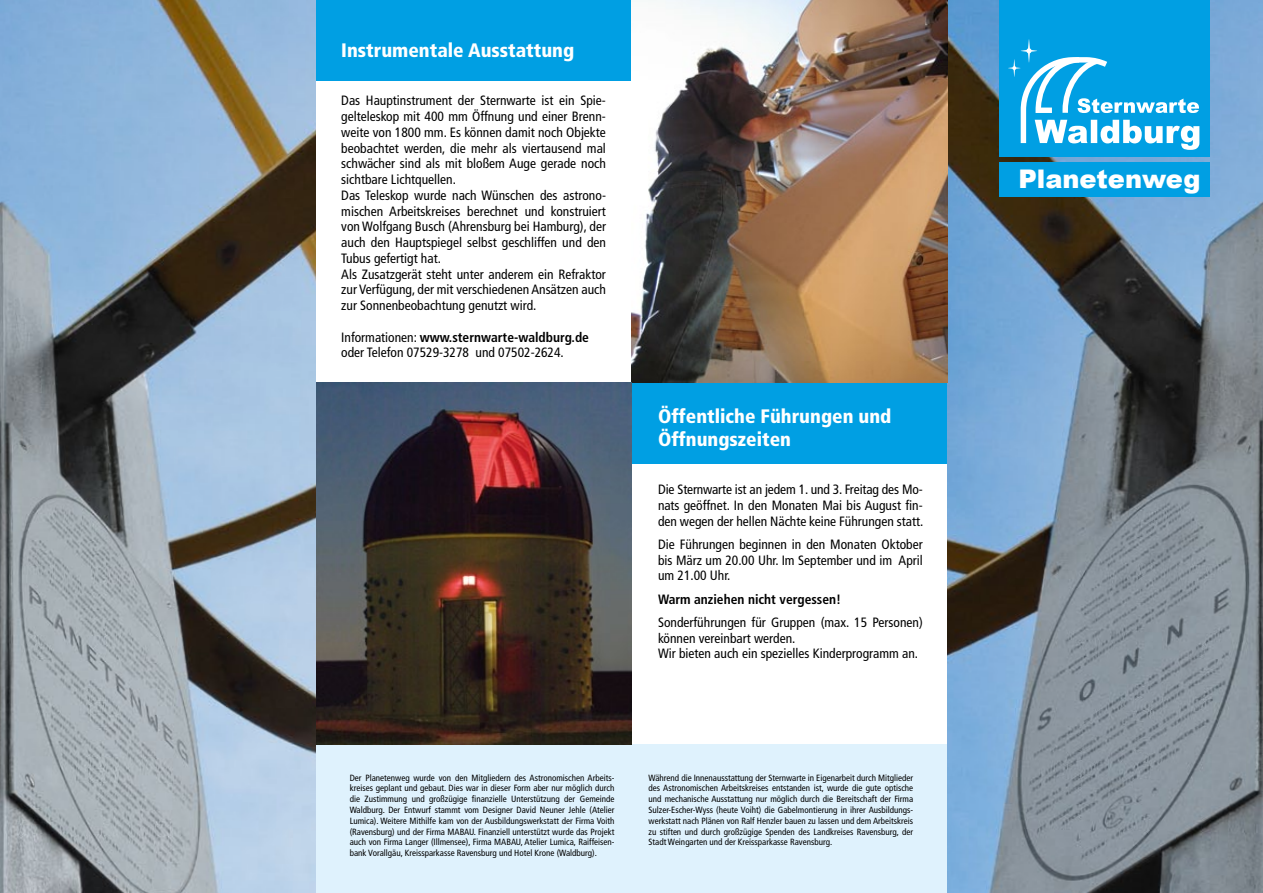
<style>
.page{position:relative;width:1263px;height:893px;background:#fff}
.page>*{position:absolute;margin:0;border:0;box-sizing:border-box;transform-origin:0 0}
.t1{font:900 25.65px "Arial";color:#fff}
.t2{font:900 condensed 19.5px/23.4px "Frutiger LT Std";color:#fff}
.t3{font:condensed 13.5px/15.8px "Frutiger LT Std";color:#000}
.t4{font:700 condensed 13.5px "Frutiger LT Std";color:#000}
.t5{font:condensed 9px/10.8px "Frutiger LT Std";color:#000;text-align:justify}
.s1{font-weight:700}
</style>
<div class="page">
<div style="left:316px;top:744px;width:631px;height:149px;background:#dff2fd"></div>
<img style="left:947px;top:0;width:316px;height:893px">
<div style="left:999px;top:163px;width:211px;height:34px;background:#009fe3"></div>
<div style="left:999px;top:0;width:211px;height:157px;background:#009fe3"></div>
<svg style="left:1008px;top:39px;width:191px;height:111px"></svg>
<div style="left:316px;top:0;width:315px;height:81px;background:#009fe3"></div>
<div style="left:631px;top:383px;width:316px;height:80px;background:#009fe3"></div>
<img style="left:631px;top:0;width:316px;height:383px">
<img style="left:316px;top:383px;width:315px;height:361px">
<img style="left:0;top:0;width:316px;height:893px">
<h2 class="t2" style="left:341px;top:39px;width:235px">Instrumentale Ausstattung</h2>
<p class="t3" style="left:341px;top:93px;width:266px">Das Hauptinstrument der Sternwarte ist ein Spie&shy;gelteleskop mit 400 mm Öffnung und einer Brenn&shy;weite von 1800 mm. Es können damit noch Objekte beobachtet werden, die mehr als viertausend mal schwächer sind als mit bloßem Auge gerade noch sichtbare Lichtquellen.<br>Das Teleskop wurde nach Wünschen des astrono&shy;mischen Arbeitskreises berechnet und konstruiert von Wolfgang Busch (Ahrensburg bei Hamburg), der auch den Hauptspiegel selbst geschliffen und den Tubus gefertigt hat.<br>Als Zusatzgerät steht unter anderem ein Refraktor zur Verfügung, der mit verschiedenen Ansätzen auch zur Sonnenbeobachtung genutzt wird.</p>
<h3 class="t3" style="left:341px;top:329px;width:249px">Informationen: <span class="s1">www.sternwarte-waldburg.de </span>oder Telefon 07529-3278 und 07502-2624.</h3>
<h2 class="t2" style="left:658px;top:404px;width:235px">Öffentliche Führungen und<br>Öffnungszeiten</h2>
<h3 class="t3" style="left:658px;top:482px;width:267px;text-align:justify">Die Sternwarte ist an jedem 1. und 3. Freitag des Mo&shy;nats geöffnet. In den Monaten Mai bis August fin&shy;den wegen der hellen Nächte keine Führungen statt.</h3>
<h3 class="t3" style="left:658px;top:536px;width:266px;text-align:justify">Die Führungen beginnen in den Monaten Oktober bis März um 20.00 Uhr. Im September und im April um 21.00 Uhr.</h3>
<h3 class="t4" style="left:658px;top:591px;width:185px">Warm anziehen nicht vergessen!</h3>
<h3 class="t3" style="left:658px;top:614px;width:266px">Sonderführungen für Gruppen (max. 15 Personen) können vereinbart werden.<br>Wir bieten auch ein spezielles Kinderprogramm an.</h3>
<p class="t5" style="left:350px;top:772px;width:266px">Der Planetenweg wurde von den Mitgliedern des Astronomischen Arbeits&shy;kreises geplant und gebaut. Dies war in dieser Form aber nur möglich durch die Zustimmung und großzügige finanzielle Unterstützung der Gemeinde Waldburg. Der Entwurf stammt vom Designer David Neuner Jehle (Atelier Lumica). Weitere Mithilfe kam von der Ausbildungswerkstatt der Firma Voith (Ravensburg) und der Firma MABAU. Finanziell unterstützt wurde das Projekt auch von Firma Langer (Illmensee), Firma MABAU, Atelier Lumica, Raiffeisen&shy;bank Vorallgäu, Kreissparkasse Ravensburg und Hotel Krone (Waldburg).</p>
<p class="t5" style="left:648px;top:772px;width:266px">Während die Innenausstattung der Sternwarte in Eigenarbeit durch Mitglieder des Astronomischen Arbeitskreises entstanden ist, wurde die gute optische und mechanische Ausstattung nur möglich durch die Bereitschaft der Firma Sulzer-Escher-Wyss (heute Voiht) die Gabelmontierung in ihrer Ausbildungs&shy;werkstatt nach Plänen von Ralf Henzler bauen zu lassen und dem Arbeitskreis zu stiften und durch großzügige Spenden des Landkreises Ravensburg, der Stadt Weingarten und der Kreissparkasse Ravensburg.</p>
<h1 class="t1" style="left:1018px;top:160px;width:184px">Planetenweg</h1>
</div>
